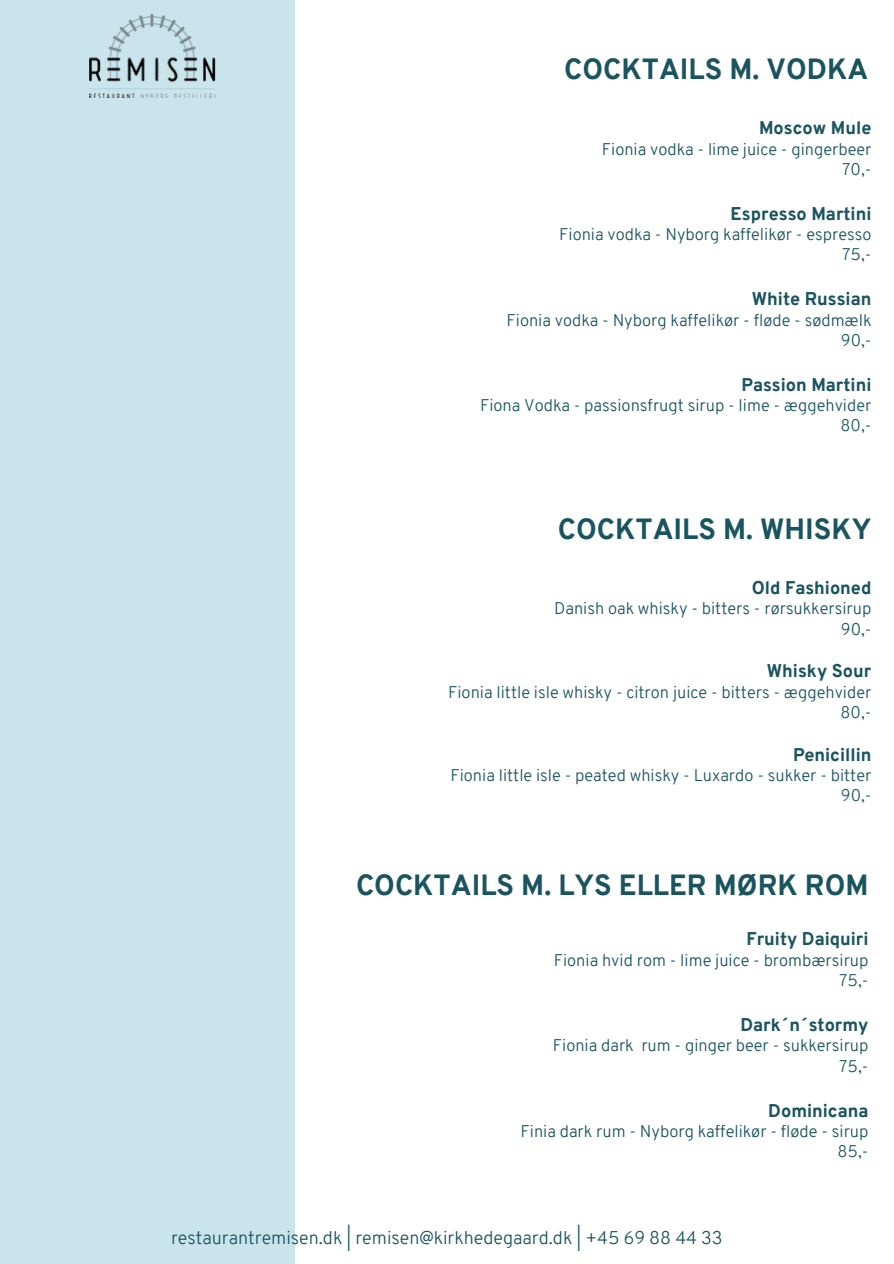
<style>
.page{position:relative;width:894px;height:1264px;background:#fff}
.page>*{position:absolute;margin:0;border:0;box-sizing:border-box;transform-origin:0 0}
.t1{font:800 28.5px "Overpass";color:#1a545f}
.t2{font:800 18px "Overpass";color:#1a545f}
.t3{font:300 18px "Overpass";color:#1a545f}
.t4{font:300 16.5px "Overpass";color:#1a545f}
</style>
<div class="page">
<div style="left:0;top:0;width:295px;height:1263px;background:#c9e4ec"></div>
<img style="left:89px;top:14px;width:126px;height:83px">
<p class="t1" style="left:564px;top:58px;width:305px">COCKTAILS M. VODKA</p>
<p class="t2" style="left:758px;top:121px;width:114px">Moscow Mule</p>
<p class="t4" style="left:601px;top:142px;width:271px">Fionia vodka - lime juice - gingerbeer</p>
<p class="t4" style="left:842px;top:162px;width:31px">70,-</p>
<p class="t2" style="left:730px;top:206px;width:142px">Espresso Martini</p>
<p class="t4" style="left:559px;top:228px;width:313px">Fionia vodka - Nyborg kaffelikør - espresso</p>
<p class="t4" style="left:841px;top:248px;width:31px">75,-</p>
<p class="t2" style="left:751px;top:292px;width:121px">White Russian</p>
<p class="t4" style="left:506px;top:313px;width:366px">Fionia vodka - Nyborg kaffelikør - fløde - sødmælk</p>
<p class="t4" style="left:840px;top:333px;width:32px">90,-</p>
<p class="t2" style="left:741px;top:377px;width:131px">Passion Martini</p>
<p class="t4" style="left:480px;top:399px;width:393px">Fiona Vodka - passionsfrugt sirup - lime - æggehvider</p>
<p class="t4" style="left:840px;top:419px;width:32px">80,-</p>
<p class="t1" style="left:557px;top:518px;width:315px">COCKTAILS M. WHISKY</p>
<p class="t2" style="left:751px;top:580px;width:121px">Old Fashioned</p>
<p class="t4" style="left:554px;top:602px;width:318px">Danish oak whisky - bitters - rørsukkersirup</p>
<p class="t4" style="left:840px;top:622px;width:32px">90,-</p>
<p class="t2" style="left:766px;top:664px;width:106px">Whisky Sour</p>
<p class="t4" style="left:448px;top:685px;width:424px">Fionia little isle whisky - citron juice - bitters - æggehvider</p>
<p class="t4" style="left:840px;top:705px;width:32px">80,-</p>
<p class="t2" style="left:792px;top:747px;width:80px">Penicillin</p>
<p class="t4" style="left:450px;top:768px;width:422px">Fionia little isle - peated whisky - Luxardo - sukker - bitter</p>
<p class="t4" style="left:840px;top:789px;width:32px">90,-</p>
<p class="t1" style="left:356px;top:874px;width:514px">COCKTAILS M. LYS ELLER MØRK ROM</p>
<p class="t2" style="left:746px;top:931px;width:124px">Fruity Daiquiri</p>
<p class="t4" style="left:553px;top:953px;width:316px">Fionia hvid rom - lime juice - brombærsirup</p>
<p class="t4" style="left:839px;top:973px;width:31px">75,-</p>
<p class="t2" style="left:740px;top:1017px;width:130px">Dark´n´stormy</p>
<p class="t4" style="left:552px;top:1038px;width:317px">Fionia dark rum - ginger beer - sukkersirup</p>
<p class="t4" style="left:839px;top:1059px;width:31px">75,-</p>
<p class="t2" style="left:768px;top:1102px;width:102px">Dominicana</p>
<p class="t4" style="left:520px;top:1124px;width:349px">Finia dark rum - Nyborg kaffelikør - fløde - sirup</p>
<p class="t4" style="left:837px;top:1144px;width:32px">85,-</p>
<p class="t3" style="left:171px;top:1229px;width:553px">restaurantremisen.dk | remisen@kirkhedegaard.dk | +45 69 88 44 33</p>
</div>
